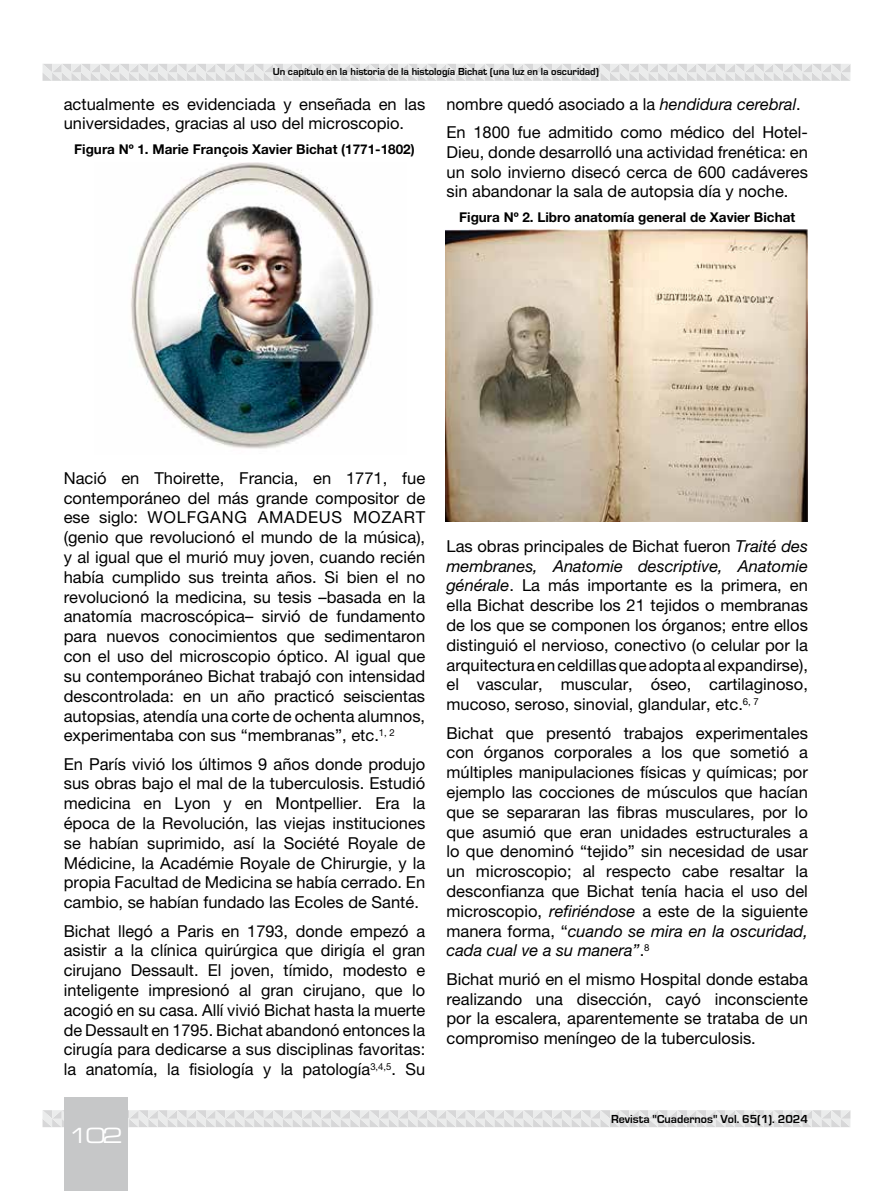
<style>
.page{position:relative;width:893px;height:1191px;background:#fff}
.page>*{position:absolute;margin:0;border:0;box-sizing:border-box;transform-origin:0 0}
.t1{font:21px "Eurostile LT Std Ex 2";color:#fff}
.t2{font:16.5px/19.8px "Helvetica Neue LT Std";color:#000;text-align:justify}
.t3{font:700 13.5px "Helvetica Neue LT Std";color:#000}
.t4{font:700 12px "Eurostile";color:#000}
.t5{font:700 10.5px "Eurostile";color:#000}
.s1{font-style:italic}
</style>
<div class="page">
<svg style="left:43px;top:64px;width:807px;height:17px;background:#e2e3e3"></svg>
<svg style="left:43px;top:1110px;width:807px;height:17px;background:#e2e3e3"></svg>
<div style="left:64px;top:1097px;width:64px;height:94px;background:#c6c7c8"></div>
<img style="left:131px;top:163px;width:243px;height:286px">
<img style="left:445px;top:230px;width:362px;height:291px">
<p class="t5" style="left:273px;top:66px;width:328px">Un capítulo en la historia de la histología Bichat (una luz en la oscuridad)</p>
<p class="t2" style="left:64px;top:94px;width:363px">actualmente es evidenciada y enseñada en las universidades, gracias al uso del microscopio.</p>
<p class="t3" style="left:74px;top:141px;width:342px">Figura Nº 1. Marie François Xavier Bichat (1771-1802)</p>
<p class="t2" style="left:446px;top:89px;width:363px;line-height:28.3px">nombre quedó asociado a la <span class="s1">hendidura cerebral</span>.<br>En 1800 fue admitido como médico del Hotel-</p>
<p class="t2" style="left:446px;top:142px;width:363px">Dieu, donde desarrolló una actividad frenética: en un solo invierno disecó cerca de 600 cadáveres sin abandonar la sala de autopsia día y noche.</p>
<p class="t3" style="left:459px;top:209px;width:337px">Figura Nº 2. Libro anatomía general de Xavier Bichat</p>
<p class="t2" style="left:64px;top:468px;width:363px">Nació en Thoirette, Francia, en 1771, fue contemporáneo del más grande compositor de ese siglo: WOLFGANG AMADEUS MOZART (genio que revolucionó el mundo de la música), y al igual que el murió muy joven, cuando recién había cumplido sus treinta años. Si bien el no revolucionó la medicina, su tesis –basada en la anatomía macroscópica– sirvió de fundamento para nuevos conocimientos que sedimentaron con el uso del microscopio óptico. Al igual que su contemporáneo Bichat trabajó con intensidad descontrolada: en un año practicó seiscientas autopsias, atendía una corte de ochenta alumnos, experimentaba con sus “membranas”, etc.<sup>1,</sup> <sup>2</sup></p>
<p class="t2" style="left:64px;top:753px;width:363px">En París vivió los últimos 9 años donde produjo sus obras bajo el mal de la tuberculosis. Estudió medicina en Lyon y en Montpellier. Era la época de la Revolución, las viejas instituciones se habían suprimido, así la Société Royale de Médicine, la Académie Royale de Chirurgie, y la propia Facultad de Medicina se había cerrado. En cambio, se habían fundado las Ecoles de Santé.</p>
<p class="t2" style="left:64px;top:920px;width:363px">Bichat llegó a Paris en 1793, donde empezó a asistir a la clínica quirúrgica que dirigía el gran cirujano Dessault. El joven, tímido, modesto e inteligente impresionó al gran cirujano, que lo acogió en su casa. Allí vivió Bichat hasta la muerte de Dessault en 1795. Bichat abandonó entonces la cirugía para dedicarse a sus disciplinas favoritas: la anatomía, la fisiología y la patología<sup>3,4,5</sup>. Su</p>
<p class="t1" style="left:68px;top:1121px;width:56px">102</p>
<p class="t2" style="left:446px;top:536px;width:363px">Las obras principales de Bichat fueron <span class="s1">Traité des membranes, Anatomie descriptive, Anatomie générale</span>. La más importante es la primera, en ella Bichat describe los 21 tejidos o membranas de los que se componen los órganos; entre ellos distinguió el nervioso, conectivo (o celular por la arquitectura en celdillas que adopta al expandirse), el vascular, muscular, óseo, cartilaginoso, mucoso, seroso, sinovial, glandular, etc.<sup>6,</sup> <sup>7</sup></p>
<p class="t2" style="left:446px;top:722px;width:363px">Bichat que presentó trabajos experimentales con órganos corporales a los que sometió a múltiples manipulaciones físicas y químicas; por ejemplo las cocciones de músculos que hacían que se separaran las fibras musculares, por lo que asumió que eran unidades estructurales a lo que denominó “tejido” sin necesidad de usar un microscopio; al respecto cabe resaltar la desconfianza que Bichat tenía hacia el uso del microscopio, <span class="s1">refiriéndose</span> a este de la siguiente manera forma, “<span class="s1">cuando se mira en la oscuridad, cada cual ve a su manera”</span>.<sup>8</sup></p>
<p class="t2" style="left:446px;top:968px;width:363px">Bichat murió en el mismo Hospital donde estaba realizando una disección, cayó inconsciente por la escalera, aparentemente se trataba de un compromiso meníngeo de la tuberculosis.</p>
<p class="t4" style="left:611px;top:1112px;width:198px">Revista "Cuadernos" Vol. 65(1). 2024</p>
</div>
